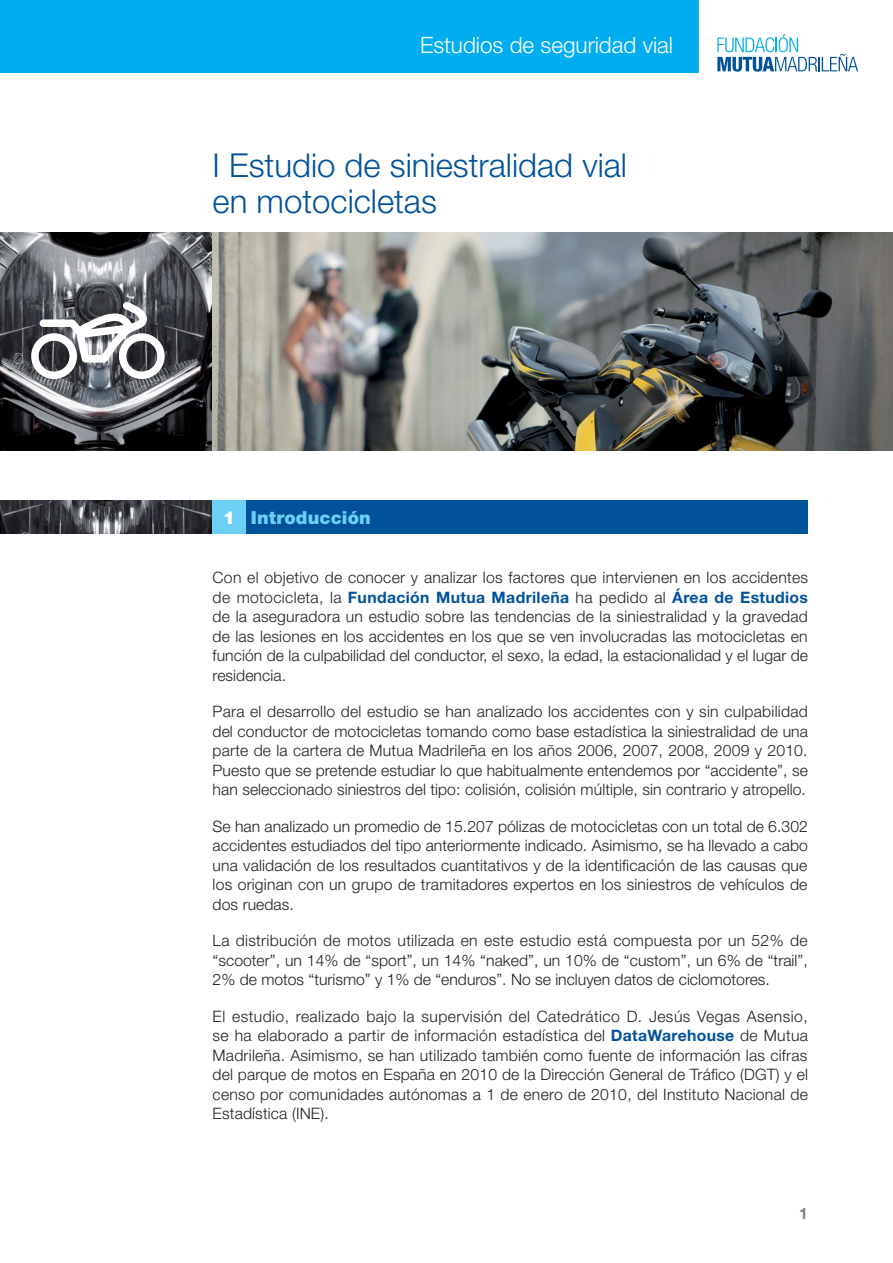
<style>
.page{position:relative;width:893px;height:1263px;background:#fff}
.page>*{position:absolute;margin:0;border:0;box-sizing:border-box;transform-origin:0 0}
.t1{font:300 33px/36px "Helvetica Neue LT Std";color:#01529a}
.t2{font:300 22.5px "Helvetica Neue LT Std";color:#fff}
.t3{font:900 18px "Helvetica Neue LT Std";letter-spacing:.01em;color:#6bcff6}
.t4{font:300 15.75px/19.5px "Helvetica Neue LT Std";letter-spacing:.005em;color:#231f20;text-align:justify}
.s1{color:#fff}
.s2{font-weight:700;color:#01529a}
</style>
<div class="page">
<svg style="left:717px;top:34px;width:141px;height:38px"></svg>
<div style="left:0;top:0;width:698px;height:73px;background:#00aeef"></div>
<img style="left:0;top:232px;width:893px;height:219px">
<img style="left:0;top:500px;width:213px;height:34px">
<div style="left:246px;top:500px;width:562px;height:34px;background:#01529a"></div>
<div style="left:213px;top:500px;width:33px;height:34px;background:#6bcff6"></div>
<div style="left:31px;top:333px;width:46px;height:46px;border:8px solid #fff;border-radius:50%"></div>
<div style="left:119px;top:333px;width:46px;height:46px;border:8px solid #fff;border-radius:50%"></div>
<svg style="left:36px;top:298px;width:115px;height:68px"></svg>
<h2 class="t2" style="left:420px;top:31px;width:254px">Estudios de seguridad vial</h2>
<h1 class="t1" style="left:213px;top:146px;width:416px">I Estudio de siniestralidad vial en motocicletas</h1>
<p class="t3" style="left:223px;top:506px;width:149px"><span class="s1">1</span> Introducción</p>
<p class="t4" style="left:213px;top:567px;width:597px">Con el objetivo de conocer y analizar los factores que intervienen en los accidentes de motocicleta, la <span class="s2">Fundación Mutua Madrileña</span> ha pedido al <span class="s2">Área de Estudios </span>de la aseguradora un estudio sobre las tendencias de la siniestralidad y la gravedad de las lesiones en los accidentes en los que se ven involucradas las motocicletas en función de la culpabilidad del conductor, el sexo, la edad, la estacionalidad y el lugar de residencia.</p>
<p class="t4" style="left:213px;top:701px;width:597px">Para el desarrollo del estudio se han analizado los accidentes con y sin culpabilidad del conductor de motocicletas tomando como base estadística la siniestralidad de una parte de la cartera de Mutua Madrileña en los años 2006, 2007, 2008, 2009 y 2010.<br>Puesto que se pretende estudiar lo que habitualmente entendemos por “accidente”, se han seleccionado siniestros del tipo: colisión, colisión múltiple, sin contrario y atropello.</p>
<p class="t4" style="left:213px;top:816px;width:597px">Se han analizado un promedio de 15.207 pólizas de motocicletas con un total de 6.302 accidentes estudiados del tipo anteriormente indicado. Asimismo, se ha llevado a cabo una validación de los resultados cuantitativos y de la identificación de las causas que los originan con un grupo de tramitadores expertos en los siniestros de vehículos de dos ruedas.</p>
<p class="t4" style="left:213px;top:930px;width:597px">La distribución de motos utilizada en este estudio está compuesta por un 52% de “scooter”, un 14% de “sport”, un 14% “naked”, un 10% de “custom”, un 6% de “trail”, 2% de motos “turismo” y 1% de “enduros”. No se incluyen datos de ciclomotores.</p>
<p class="t4" style="left:213px;top:1006px;width:597px">El estudio, realizado bajo la supervisión del Catedrático D. Jesús Vegas Asensio, se ha elaborado a partir de información estadística del <span class="s2">DataWarehouse</span> de Mutua Madrileña. Asimismo, se han utilizado también como fuente de información las cifras del parque de motos en España en 2010 de la Dirección General de Tráfico (DGT) y el censo por comunidades autónomas a 1 de enero de 2010, del Instituto Nacional de Estadística (INE).</p>
</div>
